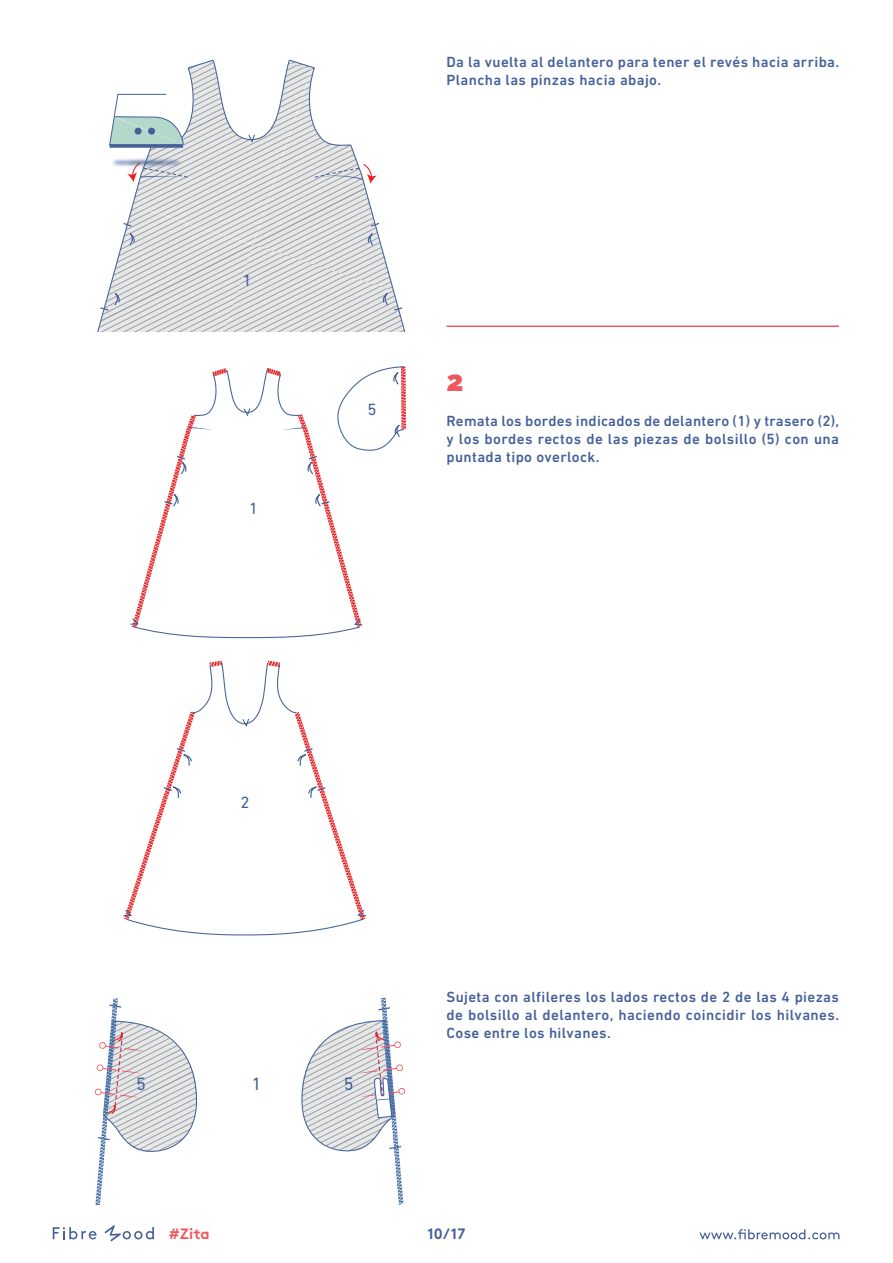
<style>
.page{position:relative;width:893px;height:1263px;background:#fff}
.page>*{position:absolute;margin:0;border:0;box-sizing:border-box;transform-origin:0 0}
.t1{font:900 28.5px "Raleway";color:#f0565d}
.t2{font:18.15px "DIN Next LT Pro";color:#466099}
.t3{font:16.5px "DIN Next LT Pro";color:#466099}
.t4{font:500 15px/18px "DIN Next LT Pro";letter-spacing:.025em;color:#456099;text-align:justify}
.t5{font:700 15px "Brown";color:#f0565d}
.t6{font:700 15px "Brown";color:#456099}
</style>
<div class="page">
<svg style="left:699px;top:1229px;width:140px;height:10px"></svg>
<svg style="left:53px;top:1227px;width:44px;height:12px"></svg>
<svg style="left:104px;top:1225px;width:50px;height:16px"></svg>
<hr style="left:446px;top:325px;width:393px;height:2px;background:#f0565d">
<svg style="left:97px;top:59px;width:308px;height:272px"></svg>
<svg style="left:130px;top:366px;width:276px;height:273px"></svg>
<svg style="left:123px;top:661px;width:244px;height:275px"></svg>
<svg style="left:95px;top:998px;width:103px;height:207px"></svg>
<svg style="left:301px;top:998px;width:104px;height:207px"></svg>
<p class="t3" style="left:243px;top:271px;width:11px">1</p>
<p class="t3" style="left:249px;top:499px;width:11px">1</p>
<p class="t4" style="left:446px;top:53px;width:394px">Da la vuelta al delantero para tener el revés hacia arriba.<br>Plancha las pinzas hacia abajo.</p>
<p class="t3" style="left:368px;top:400px;width:11px">5</p>
<h1 class="t1" style="left:446px;top:364px;width:19px">2</h1>
<p class="t4" style="left:446px;top:412px;width:394px">Remata los bordes indicados de delantero (1) y trasero (2), y los bordes rectos de las piezas de bolsillo (5) con una puntada tipo overlock.</p>
<p class="t3" style="left:240px;top:792px;width:11px">2</p>
<p class="t2" style="left:136px;top:1074px;width:11px">5</p>
<p class="t2" style="left:252px;top:1073px;width:11px">1</p>
<p class="t2" style="left:344px;top:1073px;width:11px">5</p>
<p class="t4" style="left:446px;top:988px;width:394px">Sujeta con alfileres los lados rectos de 2 de las 4 piezas de bolsillo al delantero, haciendo coincidir los hilvanes.<br>Cose entre los hilvanes.</p>
<p class="t5" style="left:169px;top:1222px;width:42px">#Zita</p>
<p class="t6" style="left:428px;top:1221px;width:39px">10/17</p>
</div>
